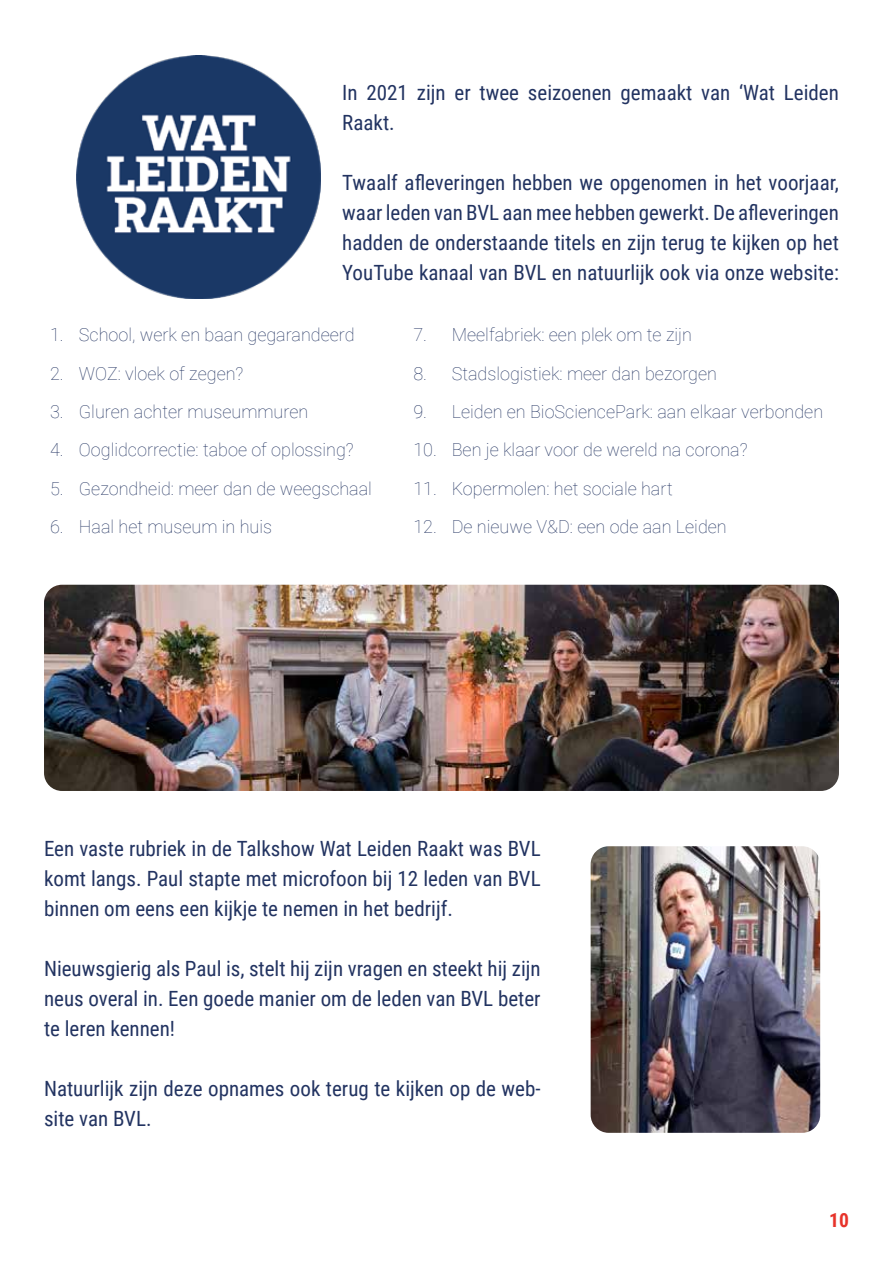
<style>
.page{position:relative;width:893px;height:1263px;background:#fff}
.page>*{position:absolute;margin:0;border:0;box-sizing:border-box;transform-origin:0 0}
.t1{font:21px/30px "Roboto Condensed";color:#223361;text-align:justify}
.t2{font:700 19.5px "Roboto Condensed";color:#e7332a}
.t3{font:100 18px "Roboto";color:#223361}
</style>
<div class="page">
<img style="left:77px;top:55px;width:244px;height:244px">
<img style="left:44px;top:585px;width:795px;height:206px">
<img style="left:591px;top:846px;width:229px;height:287px">
<p class="t1" style="left:342px;top:77px;width:498px">In 2021 zijn er twee seizoenen gemaakt van ‘Wat Leiden<br>Raakt.</p>
<p class="t1" style="left:342px;top:167px;width:498px">Twaalf afleveringen hebben we opgenomen in het voorjaar, waar leden van BVL aan mee hebben gewerkt. De afleveringen hadden de onderstaande titels en zijn terug te kijken op het YouTube kanaal van BVL en natuurlijk ook via onze website:</p>
<p class="t3" style="left:50px;top:322px;width:306px">1. School, werk en baan gegarandeerd</p>
<p class="t3" style="left:413px;top:322px;width:280px">7. Meelfabriek: een plek om te zijn</p>
<p class="t3" style="left:50px;top:360px;width:195px">2. WOZ: vloek of zegen?</p>
<p class="t3" style="left:413px;top:360px;width:305px">8. Stadslogistiek: meer dan bezorgen</p>
<p class="t3" style="left:50px;top:399px;width:260px">3. Gluren achter museummuren</p>
<p class="t3" style="left:413px;top:399px;width:411px">9. Leiden en BioSciencePark: aan elkaar verbonden</p>
<p class="t3" style="left:50px;top:437px;width:305px">4. Ooglidcorrectie: taboe of oplossing?</p>
<p class="t3" style="left:413px;top:437px;width:336px">10. Ben je klaar voor de wereld na corona?</p>
<p class="t3" style="left:50px;top:476px;width:323px">5. Gezondheid: meer dan de weegschaal</p>
<p class="t3" style="left:413px;top:476px;width:261px">11. Kopermolen: het sociale hart</p>
<p class="t3" style="left:50px;top:513px;width:224px">6. Haal het museum in huis</p>
<p class="t3" style="left:413px;top:513px;width:315px">12. De nieuwe V&amp;D: een ode aan Leiden</p>
<p class="t1" style="left:44px;top:833px;width:498px">Een vaste rubriek in de Talkshow Wat Leiden Raakt was BVL komt langs. Paul stapte met microfoon bij 12 leden van BVL binnen om eens een kijkje te nemen in het bedrijf.</p>
<p class="t1" style="left:44px;top:953px;width:498px">Nieuwsgierig als Paul is, stelt hij zijn vragen en steekt hij zijn neus overal in. Een goede manier om de leden van BVL beter te leren kennen!</p>
<p class="t1" style="left:44px;top:1073px;width:498px">Natuurlijk zijn deze opnames ook terug te kijken op de web&shy;site van BVL.</p>
<p class="t2" style="left:829px;top:1206px;width:21px">10</p>
</div>
